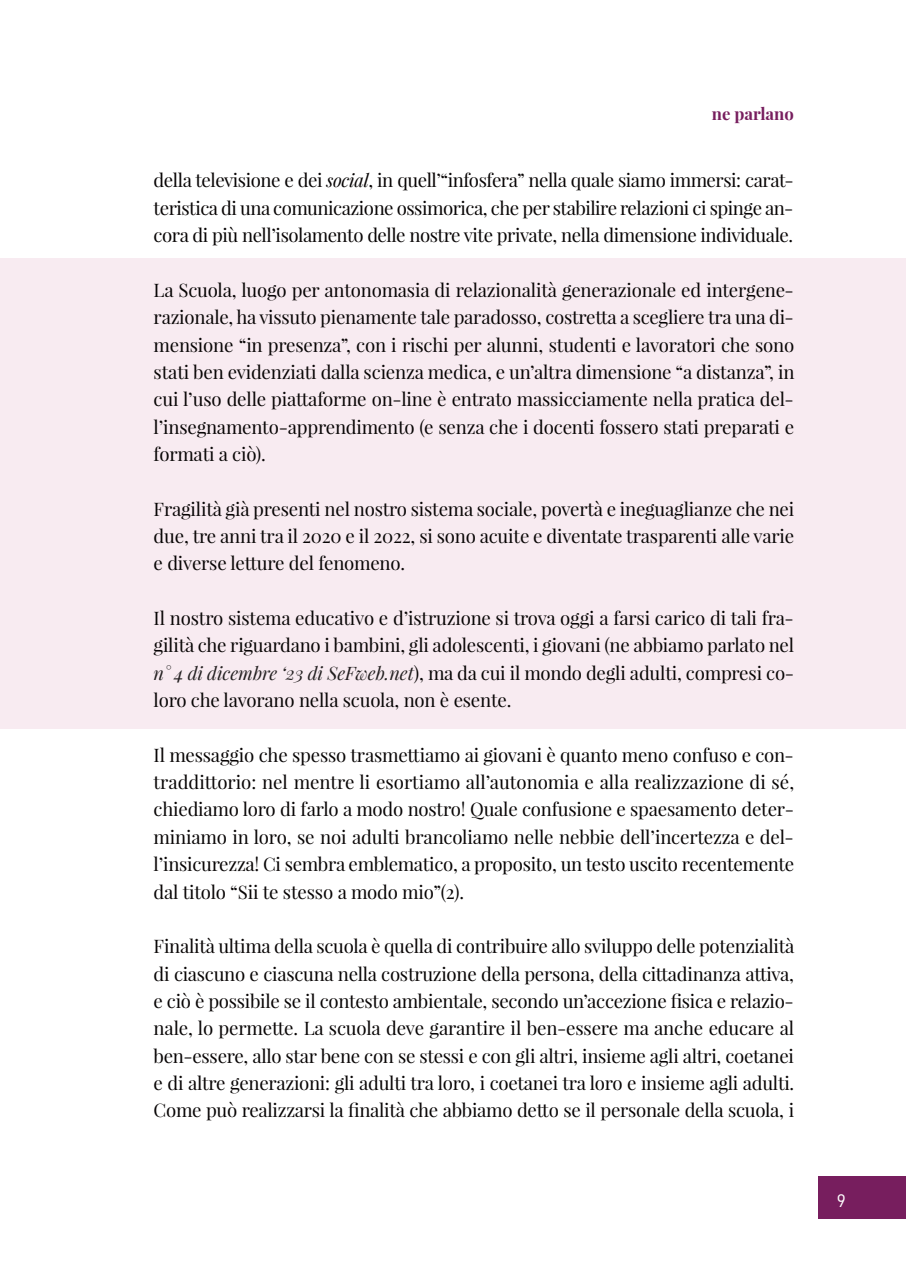
<style>
.page{position:relative;width:906px;height:1276px;background:#fff}
.page>*{position:absolute;margin:0;border:0;box-sizing:border-box;transform-origin:0 0}
.t1{font:18.15px/27.3px "Playfair Display";letter-spacing:-.015em;color:#080505;text-align:justify}
.t2{font:18.15px "D DIN";color:#fff}
.t3{font:700 16.65px "Playfair Display";color:#771e5e}
.s1{font-style:italic}
.s2{font-style:italic;color:#231f20}
</style>
<div class="page">
<div style="left:0;top:258px;width:906px;height:470px;background:#f8ebf1"></div>
<div style="left:818px;top:1177px;width:88px;height:42px;background:#771e5e"></div>
<p class="t3" style="left:712px;top:102px;width:83px">ne parlano</p>
<p class="t1" style="left:154px;top:168px;width:641px">della televisione e dei <span class="s1">social</span>, in quell’“infosfera” nella quale siamo immersi: carat&shy;teristica di una comunicazione ossimorica, che per stabilire relazioni ci spinge an&shy;cora di più nell’isolamento delle nostre vite private, nella dimensione individuale.</p>
<p class="t1" style="left:154px;top:278px;width:642px">La Scuola, luogo per antonomasia di relazionalità generazionale ed intergene&shy;razionale, ha vissuto pienamente tale paradosso, costretta a scegliere tra una di&shy;mensione “in presenza”, con i rischi per alunni, studenti e lavoratori che sono stati ben evidenziati dalla scienza medica, e un’altra dimensione “a distanza”, in cui l’uso delle piattaforme on-line è entrato massicciamente nella pratica del&shy;l’insegnamento-apprendimento (e senza che i docenti fossero stati preparati e formati a ciò).</p>
<p class="t1" style="left:154px;top:496px;width:642px">Fragilità già presenti nel nostro sistema sociale, povertà e ineguaglianze che nei due, tre anni tra il 2020 e il 2022, si sono acuite e diventate trasparenti alle varie e diverse letture del fenomeno.</p>
<p class="t1" style="left:154px;top:606px;width:642px">Il nostro sistema educativo e d’istruzione si trova oggi a farsi carico di tali fra&shy;gilità che riguardano i bambini, gli adolescenti, i giovani (ne abbiamo parlato nel <span class="s2">n° 4 di dicembre ‘23 di SeFweb.net</span>), ma da cui il mondo degli adulti, compresi co&shy;loro che lavorano nella scuola, non è esente.</p>
<p class="t1" style="left:154px;top:742px;width:642px">Il messaggio che spesso trasmettiamo ai giovani è quanto meno confuso e con&shy;traddittorio: nel mentre li esortiamo all’autonomia e alla realizzazione di sé, chiediamo loro di farlo a modo nostro! Quale confusione e spaesamento deter&shy;miniamo in loro, se noi adulti brancoliamo nelle nebbie dell’incertezza e del&shy;l’insicurezza! Ci sembra emblematico, a proposito, un testo uscito recentemente dal titolo “Sii te stesso a modo mio”(2).</p>
<p class="t1" style="left:154px;top:934px;width:642px">Finalità ultima della scuola è quella di contribuire allo sviluppo delle potenzialità di ciascuno e ciascuna nella costruzione della persona, della cittadinanza attiva, e ciò è possibile se il contesto ambientale, secondo un’accezione fisica e relazio&shy;nale, lo permette. La scuola deve garantire il ben-essere ma anche educare al ben-essere, allo star bene con se stessi e con gli altri, insieme agli altri, coetanei e di altre generazioni: gli adulti tra loro, i coetanei tra loro e insieme agli adulti.<br>Come può realizzarsi la finalità che abbiamo detto se il personale della scuola, i</p>
<p class="t2" style="left:836px;top:1192px;width:10px">9</p>
</div>
